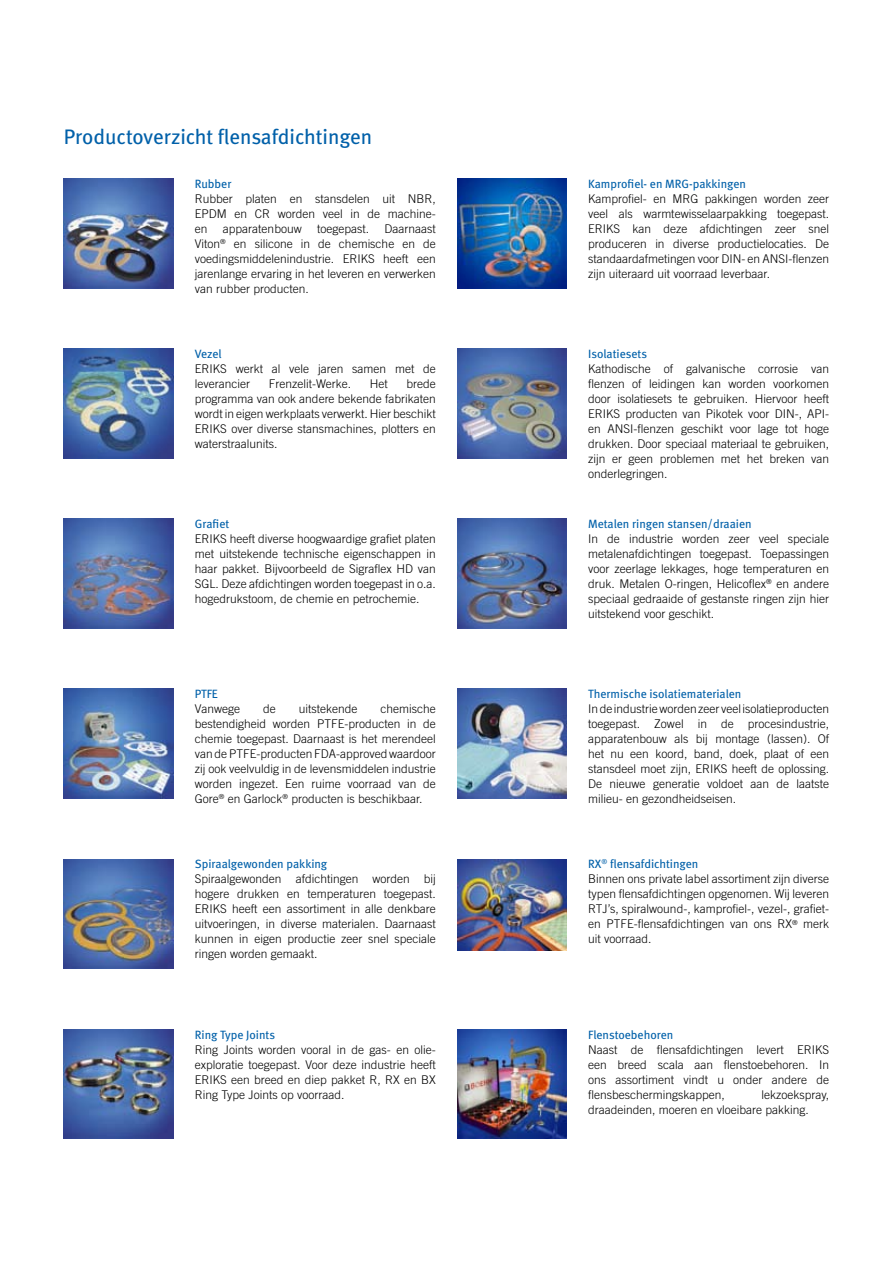
<style>
.page{position:relative;width:893px;height:1263px;background:#fff}
.page>*{position:absolute;margin:0;border:0;box-sizing:border-box;transform-origin:0 0}
.t1{font:21px "Meta";color:#0060a9}
.t2{font:300 12px/15px "Trade Gothic";color:#000;text-align:justify}
.t3{font:12px "Meta";color:#0060a9}
</style>
<div class="page">
<img style="left:64px;top:179px;width:110px;height:109px">
<img style="left:64px;top:349px;width:110px;height:110px">
<img style="left:64px;top:519px;width:110px;height:110px">
<img style="left:64px;top:689px;width:110px;height:110px">
<img style="left:64px;top:859px;width:110px;height:110px">
<img style="left:64px;top:1029px;width:110px;height:110px">
<img style="left:457px;top:179px;width:110px;height:109px">
<img style="left:457px;top:349px;width:110px;height:110px">
<img style="left:457px;top:519px;width:110px;height:110px">
<img style="left:457px;top:689px;width:110px;height:110px">
<img style="left:457px;top:859px;width:110px;height:91px">
<img style="left:457px;top:1029px;width:110px;height:110px">
<h1 class="t1" style="left:64px;top:124px;width:310px">Productoverzicht flensafdichtingen</h1>
<p class="t3" style="left:195px;top:177px;width:38px">Rubber</p>
<p class="t2" style="left:195px;top:191px;width:242px">Rubber platen en stansdelen uit NBR, EPDM en CR worden veel in de machine&shy;en</p>
<p class="t2" style="left:195px;top:221px;width:242px;text-indent:190px">Daarnaast Viton<sup>®</sup> en silicone in de chemische en de voedingsmiddelenindustrie. ERIKS heeft een jarenlange ervaring in het leveren en verwerken van rubber producten.</p>
<p class="t2" style="left:223px;top:221px;width:80px">apparatenbouw</p>
<p class="t2" style="left:317px;top:221px;width:54px">toegepast.</p>
<p class="t3" style="left:195px;top:347px;width:28px">Vezel</p>
<p class="t2" style="left:195px;top:361px;width:242px">ERIKS werkt al vele jaren samen met de leverancier</p>
<p class="t2" style="left:195px;top:376px;width:242px;text-indent:212px">brede programma van ook andere bekende fabrikaten wordt in eigen werkplaats verwerkt. Hier beschikt ERIKS over diverse stansmachines, plotters en waterstraalunits.</p>
<p class="t2" style="left:269px;top:376px;width:84px">Frenzelit-Werke.</p>
<p class="t2" style="left:370px;top:376px;width:19px">Het</p>
<p class="t3" style="left:195px;top:517px;width:36px">Grafiet</p>
<p class="t2" style="left:195px;top:531px;width:242px">ERIKS heeft diverse hoogwaardige grafiet platen met uitstekende technische eigenschappen in haar pakket. Bijvoorbeeld de Sigraflex HD van SGL. Deze afdichtingen worden toegepast in o.a. hogedrukstoom, de chemie en petrochemie.</p>
<p class="t3" style="left:195px;top:687px;width:25px">PTFE</p>
<p class="t2" style="left:195px;top:701px;width:47px">Vanwege</p>
<p class="t2" style="left:263px;top:701px;width:14px">de</p>
<p class="t2" style="left:299px;top:701px;width:60px">uitstekende</p>
<p class="t2" style="left:195px;top:701px;width:242px;text-indent:186px">chemische bestendigheid worden PTFE-producten in de chemie toegepast. Daarnaast is het merendeel van de PTFE-producten FDA-approved waardoor zij ook veelvuldig in de levensmiddelen industrie worden ingezet. Een ruime voorraad van de Gore<sup>®</sup> en Garlock<sup>®</sup> producten is beschikbaar.</p>
<p class="t3" style="left:195px;top:857px;width:134px">Spiraalgewonden pakking</p>
<p class="t2" style="left:195px;top:871px;width:242px">Spiraalgewonden afdichtingen worden bij hogere drukken en temperaturen toegepast.<br>ERIKS heeft een assortiment in alle denkbare uitvoeringen, in diverse materialen. Daarnaast kunnen in eigen productie zeer snel speciale ringen worden gemaakt.</p>
<p class="t3" style="left:195px;top:1027px;width:82px">Ring Type Joints</p>
<p class="t2" style="left:195px;top:1041px;width:242px">Ring Joints worden vooral in de gas- en olie&shy;exploratie toegepast. Voor deze industrie heeft ERIKS een breed en diep pakket R, RX en BX Ring Type Joints op voorraad.</p>
<p class="t3" style="left:588px;top:177px;width:159px">Kamprofiel- en MRG-pakkingen</p>
<p class="t2" style="left:588px;top:191px;width:242px">Kamprofiel- en MRG pakkingen worden zeer veel als warmtewisselaarpakking toegepast.<br>ERIKS kan deze afdichtingen zeer snel produceren in diverse productielocaties. De standaardafmetingen voor DIN- en ANSI-flenzen zijn uiteraard uit voorraad leverbaar.</p>
<p class="t3" style="left:588px;top:347px;width:60px">Isolatiesets</p>
<p class="t2" style="left:588px;top:361px;width:242px">Kathodische of galvanische corrosie van flenzen of leidingen kan worden voorkomen door isolatiesets te gebruiken. Hiervoor heeft ERIKS producten van Pikotek voor DIN-, API&shy;en ANSI-flenzen geschikt voor lage tot hoge drukken. Door speciaal materiaal te gebruiken, zijn er geen problemen met het breken van onderlegringen.</p>
<p class="t3" style="left:588px;top:517px;width:165px">Metalen ringen stansen/draaien</p>
<p class="t2" style="left:588px;top:531px;width:242px">In de industrie worden zeer veel speciale metalenafdichtingen toegepast. Toepassingen voor zeerlage lekkages, hoge temperaturen en druk. Metalen O-ringen, Helicoflex<sup>®</sup> en andere speciaal gedraaide of gestanste ringen zijn hier uitstekend voor geschikt.</p>
<p class="t3" style="left:588px;top:687px;width:155px">Thermische isolatiematerialen</p>
<p class="t2" style="left:588px;top:701px;width:242px">In de industrie worden zeer veel isolatieproducten toegepast. Zowel in de procesindustrie, apparatenbouw als bij montage (lassen). Of het nu een koord, band, doek, plaat of een stansdeel moet zijn, ERIKS heeft de oplossing.<br>De nieuwe generatie voldoet aan de laatste milieu- en gezondheidseisen.</p>
<p class="t3" style="left:588px;top:857px;width:112px">RX<sup>®</sup> flensafdichtingen</p>
<p class="t2" style="left:588px;top:871px;width:242px">Binnen ons private label assortiment zijn diverse typen flensafdichtingen opgenomen. Wij leveren RTJ’s, spiralwound-, kamprofiel-, vezel-, grafiet&shy;en PTFE-flensafdichtingen van ons RX<sup>®</sup> merk uit voorraad.</p>
<p class="t3" style="left:588px;top:1027px;width:87px">Flenstoebehoren</p>
<p class="t2" style="left:588px;top:1041px;width:242px">Naast de flensafdichtingen levert ERIKS een breed scala aan flenstoebehoren. In ons assortiment vindt u onder andere de flensbeschermingskappen,</p>
<p class="t2" style="left:588px;top:1086px;width:242px;text-indent:173px">lekzoekspray, draadeinden, moeren en vloeibare pakking.</p>
</div>
